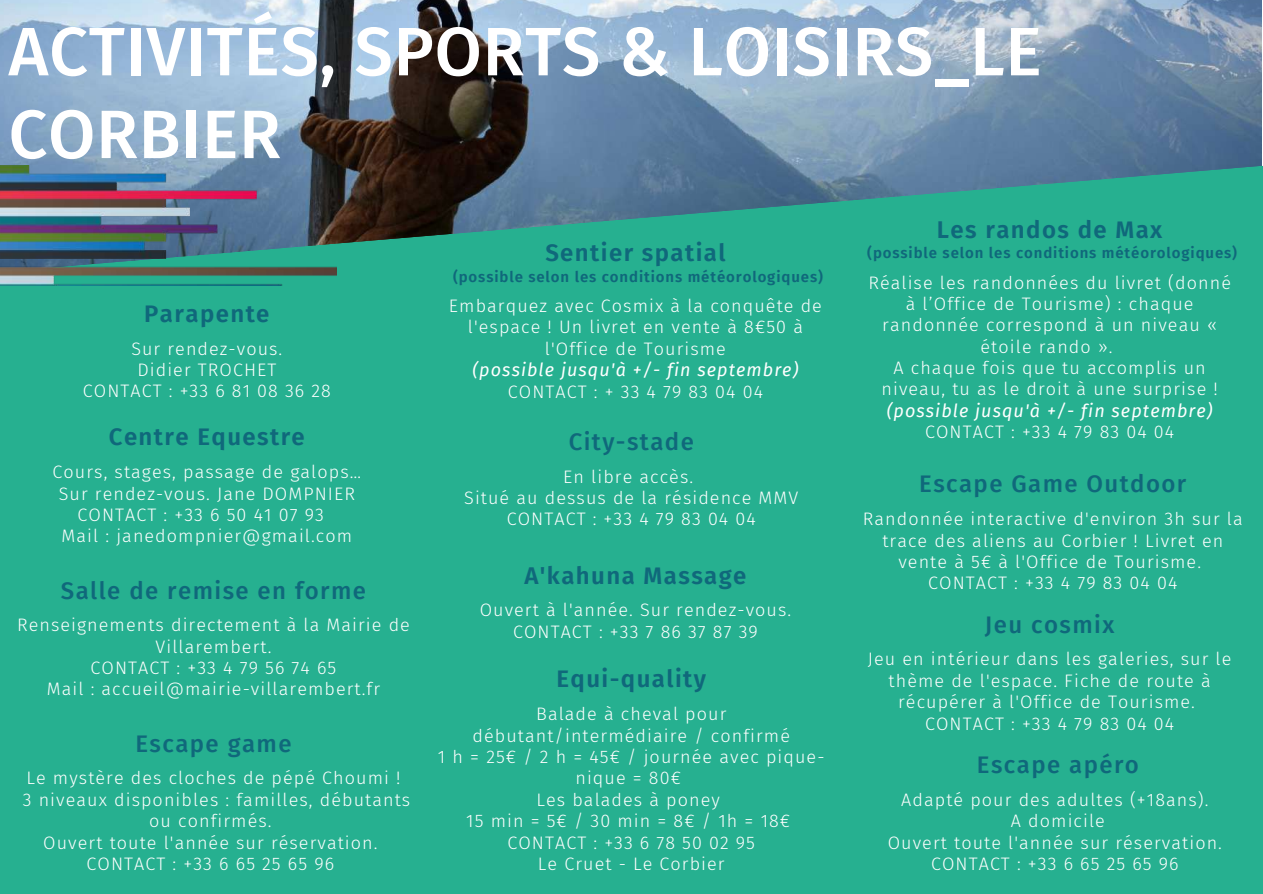
<style>
.page{position:relative;width:1263px;height:894px;background:#fff}
.page>*{position:absolute;margin:0;border:0;box-sizing:border-box;transform-origin:0 0}
.t1{font:500 68.4px/82.7px "Fira Sans";letter-spacing:.01em;color:#fff}
.t2{font:600 24px "Fira Sans";letter-spacing:.06em;color:#10687b}
.t3{font:500 24px "Fira Sans";letter-spacing:.06em;color:#10687b}
.t4{font:300 18px/21.3px "Fira Sans";letter-spacing:.06em;color:#fff;text-align:center}
.t5{font:italic 18px "Fira Sans";letter-spacing:.06em;color:#fff}
.t6{font:600 15px "Fira Sans";letter-spacing:.06em;color:#10687b}
</style>
<div class="page">
<img style="left:0;top:0;width:1261px;height:165px">
<div style="left:0;top:165px;width:1263px;height:728px;background:#26b090"></div>
<img style="left:0;top:165px;width:336px;height:121px">
<h1 class="t1" style="left:9px;top:11px;width:1035px">ACTIVITÉS, SPORTS &amp; LOISIRS_LE<br>CORBIER</h1>
<h2 class="t2" style="left:144px;top:300px;width:127px">Parapente</h2>
<p class="t4" style="left:83px;top:338px;width:249px">Sur rendez-vous.<br>Didier TROCHET<br>CONTACT : +33 6 81 08 36 28</p>
<h2 class="t2" style="left:109px;top:423px;width:197px">Centre Equestre</h2>
<p class="t4" style="left:53px;top:461px;width:310px">Cours, stages, passage de galops…</p>
<p class="t4" style="left:59px;top:482px;width:298px">Sur rendez-vous. Jane DOMPNIER</p>
<p class="t4" style="left:78px;top:504px;width:248px">CONTACT : +33 6 50 41 07 93</p>
<p class="t4" style="left:62px;top:525px;width:292px">Mail : janedompnier@gmail.com</p>
<h2 class="t3" style="left:61px;top:576px;width:307px">Salle de remise en forme</h2>
<p class="t4" style="left:17px;top:614px;width:394px">Renseignements directement à la Mairie de<br>Villarembert.<br>CONTACT : +33 4 79 56 74 65<br>Mail : accueil@mairie-villarembert.fr</p>
<h2 class="t3" style="left:135px;top:729px;width:158px">Escape game</h2>
<p class="t4" style="left:26px;top:767px;width:375px">Le mystère des cloches de pépé Choumi !</p>
<p class="t4" style="left:23px;top:788px;width:389px">3 niveaux disponibles : familles, débutants</p>
<p class="t4" style="left:149px;top:810px;width:124px">ou confirmés.</p>
<p class="t4" style="left:43px;top:831px;width:336px">Ouvert toute l'année sur réservation.</p>
<p class="t4" style="left:87px;top:853px;width:249px">CONTACT : +33 6 65 25 65 96</p>
<h2 class="t2" style="left:545px;top:239px;width:182px">Sentier spatial</h2>
<p class="t6" style="left:453px;top:267px;width:371px">(possible selon les conditions météorologiques)</p>
<p class="t4" style="left:449px;top:295px;width:374px">Embarquez avec Cosmix à la conquête de l'espace ! Un livret en vente à 8€50 à l'Office de Tourisme</p>
<p class="t5" style="left:472px;top:359px;width:327px">(possible jusqu'à +/- fin septembre)</p>
<p class="t4" style="left:508px;top:381px;width:257px">CONTACT : + 33 4 79 83 04 04</p>
<h2 class="t3" style="left:569px;top:427px;width:127px">City-stade</h2>
<p class="t4" style="left:464px;top:466px;width:336px">En libre accès.<br>Situé au dessus de la résidence MMV<br>CONTACT : +33 4 79 83 04 04</p>
<h2 class="t2" style="left:524px;top:561px;width:224px">A'kahuna Massage</h2>
<p class="t4" style="left:480px;top:599px;width:313px">Ouvert à l'année. Sur rendez-vous.<br>CONTACT : +33 7 86 37 87 39</p>
<h2 class="t2" style="left:556px;top:664px;width:151px">Equi-quality</h2>
<p class="t4" style="left:438px;top:703px;width:388px">Balade à cheval pour débutant/intermédiaire / confirmé<br>1 h = 25€ / 2 h = 45€ / journée avec pique&shy;nique = 80€<br>Les balades à poney<br>15min=5€/30min=8€/1h=18€<br>CONTACT : +33 6 78 50 02 95<br>Le Cruet - Le Corbier</p>
<h2 class="t2" style="left:937px;top:215px;width:227px">Les randos de Max</h2>
<p class="t6" style="left:867px;top:244px;width:371px">(possible selon les conditions météorologiques)</p>
<p class="t4" style="left:868px;top:272px;width:364px">Réalise les randonnées du livret (donné à l’Office de Tourisme) : chaque randonnée correspond à un niveau « étoile rando ».<br>A chaque fois que tu accomplis un niveau, tu as le droit à une surprise !</p>
<p class="t5" style="left:887px;top:400px;width:327px">(possible jusqu'à +/- fin septembre)</p>
<p class="t4" style="left:925px;top:421px;width:250px">CONTACT : +33 4 79 83 04 04</p>
<h2 class="t3" style="left:919px;top:469px;width:269px">Escape Game Outdoor</h2>
<p class="t4" style="left:863px;top:508px;width:381px">Randonnée interactive d'environ 3h sur la trace des aliens au Corbier ! Livret en vente à 5€ à l'Office de Tourisme.<br>CONTACT : +33 4 79 83 04 04</p>
<h2 class="t3" style="left:985px;top:610px;width:131px">Jeu cosmix</h2>
<p class="t4" style="left:868px;top:648px;width:365px">Jeu en intérieur dans les galeries, sur le thème de l'espace. Fiche de route à récupérer à l'Office de Tourisme.<br>CONTACT : +33 4 79 83 04 04</p>
<h2 class="t3" style="left:977px;top:750px;width:163px">Escape apéro</h2>
<p class="t4" style="left:888px;top:788px;width:336px">Adapté pour des adultes (+18ans).<br>A domicile<br>Ouvert toute l'année sur réservation.<br>CONTACT : +33 6 65 25 65 96</p>
</div>
